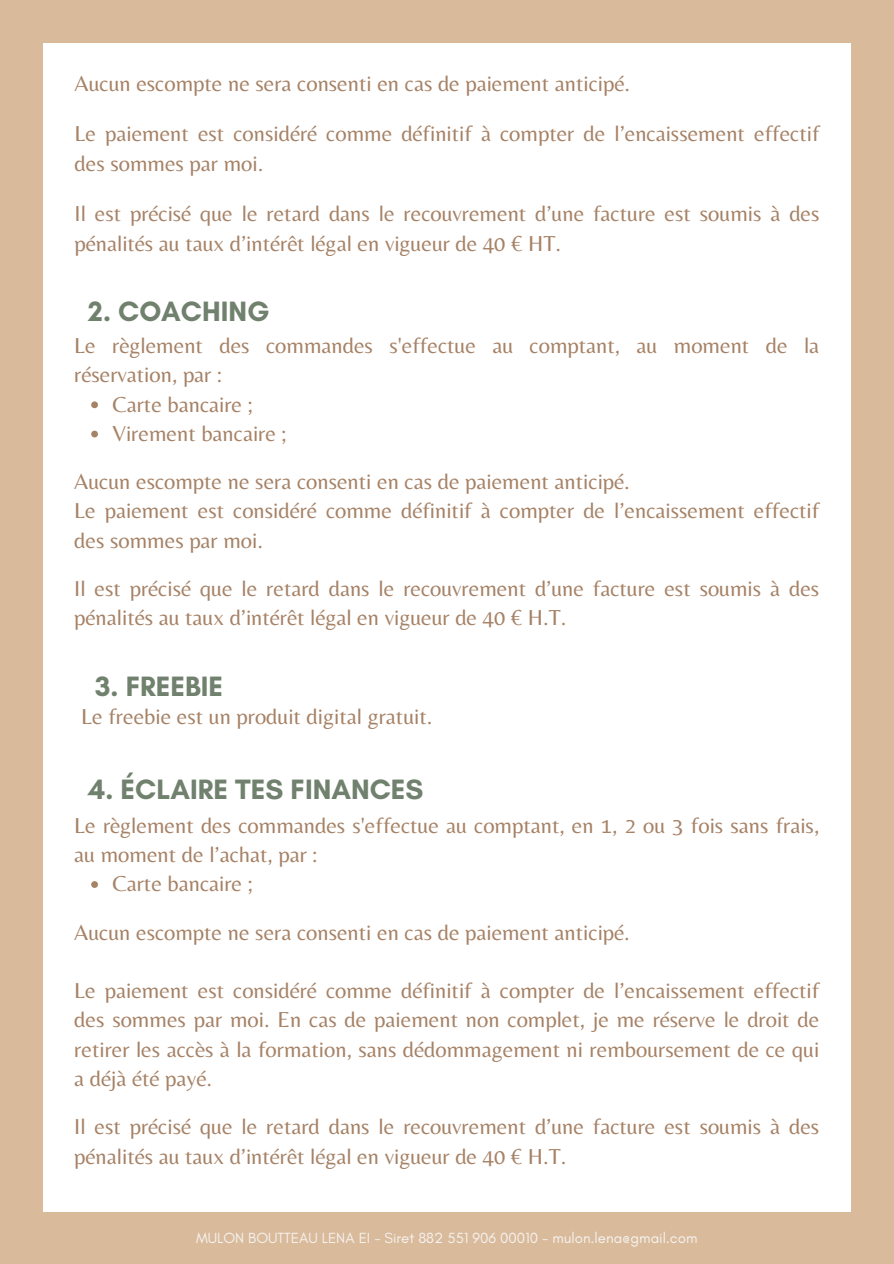
<style>
.page{position:relative;width:894px;height:1264px;background:#fff}
.page>*{position:absolute;margin:0;border:0;box-sizing:border-box;transform-origin:0 0}
.t1{font:700 28.5px "Glacial Indifference";color:#70816d}
.t2{font:22.5px/29.2px "Belleza";color:#a68266}
.t3{font:15px "Glacial Indifference";color:#f6f3f0}
</style>
<div class="page">
<div style="left:0;top:0;width:893px;height:43px;background:#d9ba9b"></div>
<div style="left:0;top:0;width:43px;height:1263px;background:#d9ba9b"></div>
<div style="left:851px;top:0;width:42px;height:1263px;background:#d9ba9b"></div>
<div style="left:0;top:1212px;width:893px;height:51px;background:#d9ba9b"></div>
<svg style="left:91px;top:401px;width:7px;height:7px"></svg>
<svg style="left:91px;top:430px;width:7px;height:7px"></svg>
<svg style="left:91px;top:881px;width:7px;height:6px"></svg>
<h2 class="t2" style="left:74px;top:69px;width:557px">Aucun escompte ne sera consenti en cas de paiement anticipé.</h2>
<h2 class="t2" style="left:74px;top:118px;width:746px;line-height:30.3px">Le paiement est considéré comme définitif à compter de l’encaissement effectif des sommes par moi.</h2>
<h2 class="t2" style="left:74px;top:198px;width:746px;line-height:30.3px">Il est précisé que le retard dans le recouvrement d’une facture est soumis à des pénalités au taux d’intérêt légal en vigueur de 40 € HT.</h2>
<h2 class="t1" style="left:88px;top:294px;width:183px">2. COACHING</h2>
<p class="t2" style="left:74px;top:330px;width:746px">Le règlement des commandes s'effectue au comptant, au moment de la réservation, par :</p>
<p class="t2" style="left:113px;top:389px;width:141px">Carte bancaire ;</p>
<h2 class="t2" style="left:113px;top:418px;width:175px">Virement bancaire ;</h2>
<h2 class="t2" style="left:74px;top:466px;width:746px">Aucun escompte ne sera consenti en cas de paiement anticipé.<br>Le paiement est considéré comme définitif à compter de l’encaissement effectif des sommes par moi.</h2>
<h1 class="t2" style="left:74px;top:573px;width:746px">Il est précisé que le retard dans le recouvrement d’une facture est soumis à des pénalités au taux d’intérêt légal en vigueur de 40 € H.T.</h1>
<h2 class="t1" style="left:95px;top:668px;width:129px">3. FREEBIE</h2>
<h1 class="t2" style="left:81px;top:701px;width:352px">Le freebie est un produit digital gratuit.</h1>
<h2 class="t1" style="left:88px;top:771px;width:336px">4. ÉCLAIRE TES FINANCES</h2>
<p class="t2" style="left:74px;top:810px;width:746px">Le règlement des commandes s'effectue au comptant, en 1, 2 ou 3 fois sans frais, au moment de l’achat, par :</p>
<h2 class="t2" style="left:113px;top:868px;width:141px">Carte bancaire ;</h2>
<h2 class="t2" style="left:74px;top:917px;width:557px">Aucun escompte ne sera consenti en cas de paiement anticipé.</h2>
<h2 class="t2" style="left:74px;top:975px;width:746px;text-align:justify">Le paiement est considéré comme définitif à compter de l’encaissement effectif des sommes par moi. En cas de paiement non complet, je me réserve le droit de retirer les accès à la formation, sans dédommagement ni remboursement de ce qui a déjà été payé.</h2>
<p class="t2" style="left:74px;top:1111px;width:746px">Il est précisé que le retard dans le recouvrement d’une facture est soumis à des pénalités au taux d’intérêt légal en vigueur de 40 € H.T.</p>
<h1 class="t3" style="left:196px;top:1228px;width:502px">MULON BOUTTEAU LENA EI - Siret 882 551 906 00010 - mulon.lena@gmail.com</h1>
</div>
